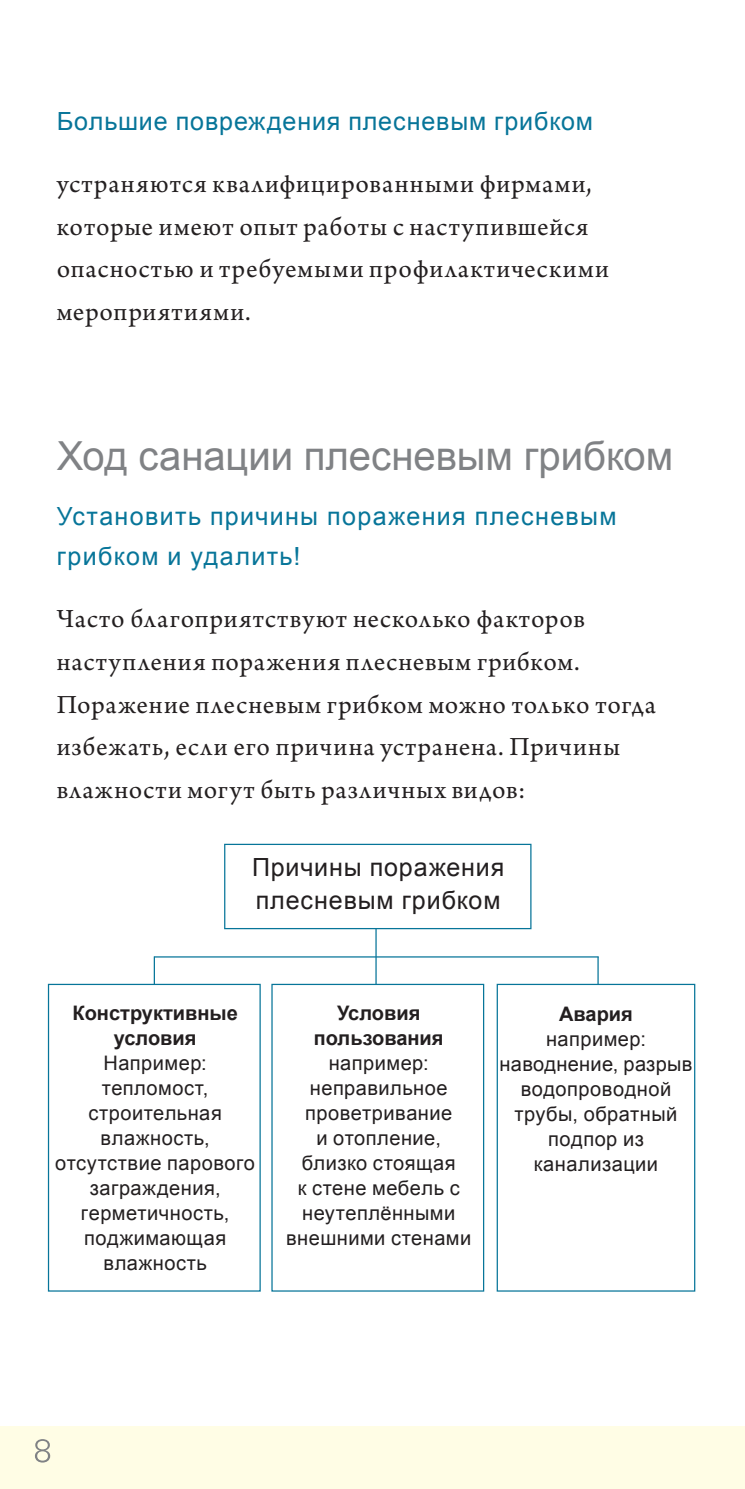
<style>
.page{position:relative;width:745px;height:1489px;background:#fff}
.page>*{position:absolute;margin:0;border:0;box-sizing:border-box;transform-origin:0 0}
.t1{font:40px "Arial";color:#808285}
.t2{font:27.5px/42.5px "Arno Pro";letter-spacing:.035em;color:#231f20}
.t3{font:25px/40px "Arial";letter-spacing:.05em;color:#077599}
.t4{font:25px/32.5px "Arial";letter-spacing:.035em;color:#231f20}
.t5{font:20px/25px "Arial";letter-spacing:.025em;color:#231f20;text-align:center}
.t6{font:700 20px/25px "Arial";color:#231f20;text-align:center}
</style>
<div class="page">
<div style="left:0;top:1426px;width:744px;height:62px;background:#fffde5"></div>
<div style="left:224px;top:843px;width:307px;height:86px;border:1px solid #077599"></div>
<div style="left:48px;top:983px;width:212px;height:308px;border:1px solid #077599"></div>
<div style="left:271px;top:983px;width:213px;height:308px;border:1px solid #077599"></div>
<div style="left:496px;top:983px;width:198px;height:308px;border:1px solid #077599"></div>
<hr style="left:375px;top:928px;width:1px;height:56px;background:#077599">
<svg style="left:154px;top:957px;width:1px;height:27px"></svg>
<svg style="left:597px;top:957px;width:1px;height:27px"></svg>
<hr style="left:154px;top:956px;width:444px;height:1px;background:#077599">
<svg style="left:35px;top:1439px;width:15px;height:23px"></svg>
<p class="t3" style="left:57px;top:101px;width:537px">Большие повреждения плесневым грибком</p>
<p class="t2" style="left:57px;top:164px;width:553px">устраняются квалифицированными фирмами, которые имеют опыт работы с наступившейся опасностью и требуемыми профилактическими мероприятиями.</p>
<h1 class="t1" style="left:57px;top:429px;width:617px">Ход санации плесневым грибком</h1>
<p class="t3" style="left:57px;top:496px;width:561px">Установить причины поражения плесневым грибком и удалить!</p>
<p class="t2" style="left:57px;top:599px;width:600px">Часто благоприятствуют несколько факторов наступления поражения плесневым грибком.<br>Поражение плесневым грибком можно только тогда избежать, если его причина устранена. Причины влажности могут быть различных видов:</p>
<p class="t4" style="left:252px;top:851px;width:253px">Причины поражения плесневым грибком</p>
<p class="t6" style="left:72px;top:1001px;width:167px">Конструктивные условия</p>
<p class="t5" style="left:55px;top:1050px;width:201px">Например: тепломост, строительная влажность, отсутствие парового заграждения, герметичность, поджимающая влажность</p>
<p class="t6" style="left:313px;top:1001px;width:131px">Условия пользования</p>
<p class="t5" style="left:286px;top:1050px;width:186px">например: неправильное проветривание<br>и отопление, близко стоящая<br>к стене мебель с неутеплёнными внешними стенами</p>
<p class="t6" style="left:558px;top:1001px;width:75px">Авария</p>
<p class="t5" style="left:499px;top:1026px;width:194px">например: навoднение, разрыв водопроводной трубы, обратный подпор из канализации</p>
</div>
